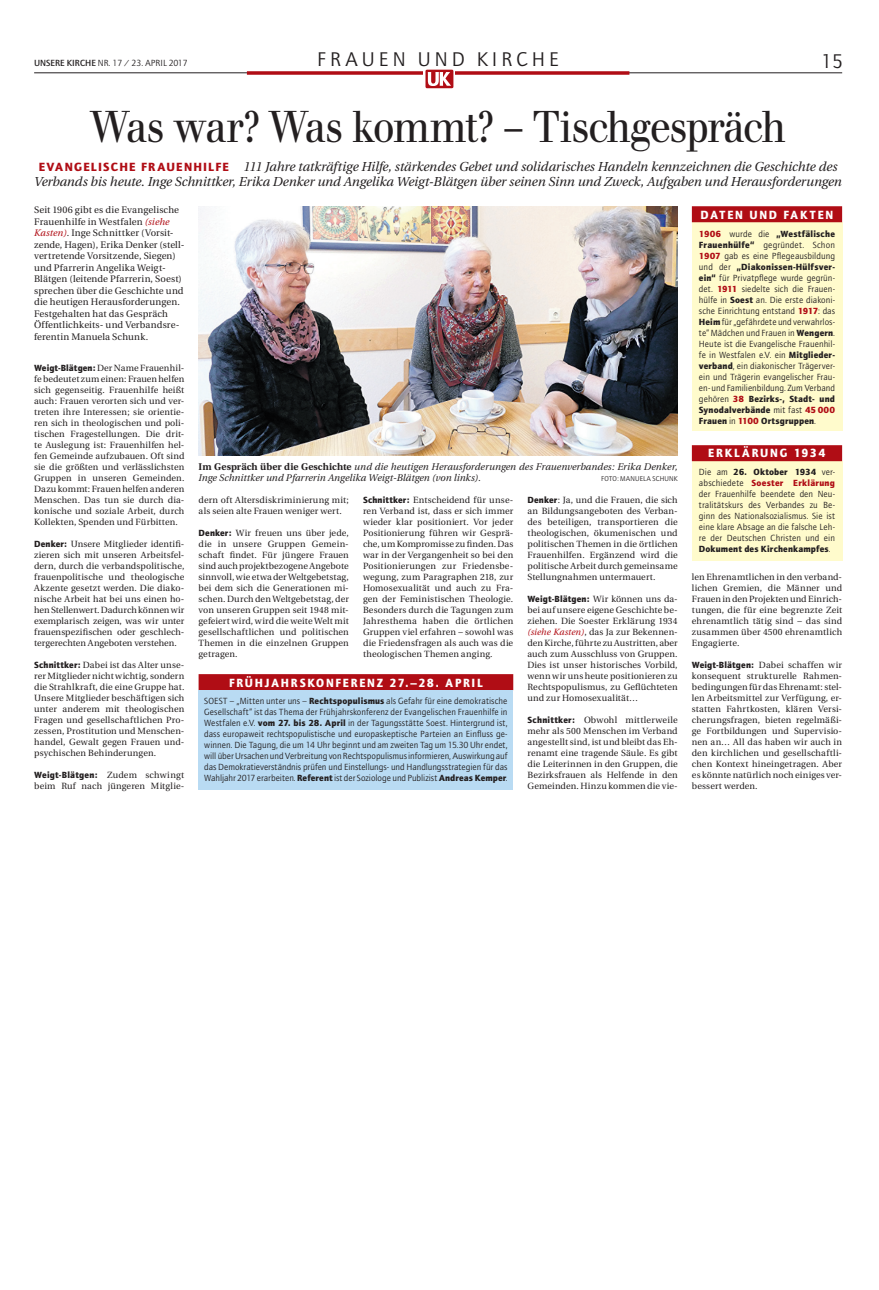
<style>
.page{position:relative;width:879px;height:1290px;background:#fff}
.page>*{position:absolute;margin:0;border:0;box-sizing:border-box;transform-origin:0 0}
.t1{font:44px "Walbaum";letter-spacing:-.035em;color:#231f20;scale:.9 1}
.t2{font:20px "AT Quay Sans";letter-spacing:.2em;color:#231f20}
.t3{font:italic 13px/15px "Utopia";letter-spacing:-.01em;color:#231f20}
.t4{font:900 12px "AT Quay Sans";letter-spacing:.145em;color:#fff;scale:.95 1}
.t5{font:900 12px "AT Quay Sans";letter-spacing:.095em;color:#b00d15}
.t6{font:italic 9.7px/11px "Utopia";color:#231f20}
.t7{font:9.5px/11.5px "Utopia";letter-spacing:.01em;color:#231f20}
.t8{font:9px/11px "Utopia";letter-spacing:.01em;color:#231f20;text-align:justify}
.t9{font:9px/11px "AT Quay Sans";color:#231f20;text-align:justify}
.t10{font:900 9px "AT Quay Sans";letter-spacing:.025em;color:#231f20}
.t11{font:7px "AT Quay Sans";letter-spacing:.02em;color:#231f20}
.s1{font-weight:500}
.s2{font-style:italic;color:#b00d15}
.s3{font-weight:900;color:#b00d15}
.s4{font-weight:900}
.s5{font-family:"AT Quay Sans";font-weight:900}
.s6{font-family:"Utopia";font-weight:400}
.s7{font-weight:700;font-style:normal}
</style>
<div class="page">
<hr style="left:34px;top:73px;width:808px;height:1px;background:#231f20">
<svg style="left:247px;top:71px;width:382px;height:4px"></svg>
<svg style="left:423px;top:69px;width:32px;height:20px"></svg>
<div style="left:425px;top:70px;width:28px;height:18px;background:#b00d15;border-radius:2px"></div>
<svg style="left:428px;top:72px;width:23px;height:14px"></svg>
<div style="left:692px;top:461px;width:150px;height:99px;background:#fffbcc"></div>
<div style="left:692px;top:222px;width:150px;height:209px;background:#fffbcc"></div>
<img style="left:199px;top:206px;width:479px;height:249px">
<div style="left:692px;top:206px;width:150px;height:16px;background:#b00d15"></div>
<div style="left:692px;top:445px;width:150px;height:16px;background:#b00d15"></div>
<div style="left:199px;top:674px;width:314px;height:16px;background:#b00d15"></div>
<div style="left:199px;top:690px;width:314px;height:99px;background:#b9dbf3"></div>
<p class="t9" style="left:34px;top:58px;width:155px"><span class="s1">UNSERE KIRCHE</span> NR. 17 / 23. april 2017</p>
<h2 class="t2" style="left:317px;top:48px;width:243px">Frauen und Kirche</h2>
<h2 class="t2" style="left:821px;top:49px;width:24px">15</h2>
<h1 class="t1" style="left:90px;top:101px;width:775px">Was war? Was kommt? – Tischgespräch</h1>
<h3 class="t5" style="left:39px;top:159px;width:182px">Evangelische Frauenhilfe</h3>
<p class="t3" style="left:34px;top:159px;width:809px;text-indent:209px">111 Jahre tatkräftige Hilfe, stärkendes Gebet und solidarisches Handeln kennzeichnen die Geschichte des<br>Verbands bis heute. Inge Schnittker, Erika Denker und Angelika Weigt-Blätgen über seinen Sinn und Zweck, Aufgaben und Herausforderungen</p>
<p class="t7" style="left:34px;top:205px;width:152px">Seit 1906 gibt es die Evangelische Frauenhilfe in Westfalen <span class="s2">(siehe Kasten)</span>. Inge Schnittker (Vorsit&shy;zende, Hagen), Erika Denker (stell&shy;vertretende Vorsitzende, Siegen) und Pfarrerin Angelika Weigt-Blätgen (leitende Pfarrerin, Soest) sprechen über die Geschichte und die heutigen Herausforderungen.<br>Festgehalten hat das Gespräch Öffentlichkeits- und Verbandsre&shy;ferentin Manuela Schunk.</p>
<h3 class="t4" style="left:700px;top:207px;width:140px">DATEN UN D FAKTEN</h3>
<p class="t9" style="left:699px;top:228px;width:138px"><span class="s3">1906</span> wurde die <span class="s4">„Westfälische Frauenhülfe“</span> gegründet. Schon <span class="s3">1907</span> gab es eine Pflegeausbildung und der <span class="s4">„Diakonissen-Hülfsver&shy;ein“</span> für Privatpflege wurde gegrün&shy;det. <span class="s3">1911</span> siedelte sich die Frauen&shy;hülfe in <span class="s4">Soest</span> an. Die erste diakoni&shy;sche Einrichtung entstand <span class="s3">1917</span>: das <span class="s4">Heim</span> für „gefährdete und verwahrlos&shy;te“ Mädchen und Frauen in <span class="s4">Wengern</span>.<br>Heute ist die Evangelische Frauenhil&shy;fe in Westfalen e.V. ein <span class="s4">Mitglieder&shy;verband</span>, ein diakonischer Trägerver&shy;ein und Trägerin evangelischer Frau&shy;en- und Familienbildung. Zum Verband gehören <span class="s3">38</span> <span class="s4">Bezirks-, Stadt- und Synodalverbände</span> mit fast <span class="s3">45 000<br></span><span class="s4">Frauen</span> in <span class="s3">1100</span> <span class="s4">Ortsgruppen</span>.</p>
<p class="t8" style="left:34px;top:363px;width:152px"><span class="s5">Weigt-Blätgen:</span> Der Name Frauenhil&shy;fe bedeutet zum einen: Frauen helfen sich gegenseitig. Frauenhilfe heißt auch: Frauen verorten sich und ver&shy;treten ihre Interessen; sie orientie&shy;ren sich in theologischen und poli&shy;tischen Fragestellungen. Die drit&shy;te Auslegung ist: Frauenhilfen hel&shy;fen Gemeinde aufzubauen. Oft sind sie die größten und verlässlichsten Gruppen in unseren Gemeinden.<br>Dazu kommt: Frauen helfen anderen Menschen. Das tun sie durch dia&shy;konische und soziale Arbeit, durch Kollekten, Spenden und Fürbitten.</p>
<p class="t8" style="left:34px;top:539px;width:152px"><span class="s5">Denker:</span> Unsere Mitglieder identifi&shy;zieren sich mit unseren Arbeitsfel&shy;dern, durch die verbandspolitische, frauenpolitische und theologische Akzente gesetzt werden. Die diako&shy;nische Arbeit hat bei uns einen ho&shy;hen Stellenwert. Dadurch können wir exemplarisch zeigen, was wir unter frauenspezifischen oder geschlech&shy;tergerechten Angeboten verstehen.</p>
<p class="t8" style="left:34px;top:660px;width:152px"><span class="s5">Schnittker:</span> Dabei ist das Alter unse&shy;rer Mitglieder nicht wichtig, sondern die Strahlkraft, die eine Gruppe hat.<br>Unsere Mitglieder beschäftigen sich unter anderem mit theologischen Fragen und gesellschaftlichen Pro&shy;zessen, Prostitution und Menschen&shy;handel, Gewalt gegen Frauen und&shy;psychischen Behinderungen.</p>
<p class="t10" style="left:34px;top:769px;width:152px">Weigt-Blätgen: <span class="s6">Zudem schwingt</span></p>
<p class="t8" style="left:34px;top:781px;width:152px">beim Ruf nach jüngeren Mitglie-</p>
<h3 class="t4" style="left:708px;top:446px;width:49px">ERKLÄRUNG</h3>
<h3 class="t4" style="left:793px;top:446px;width:35px">1934</h3>
<p class="t6" style="left:199px;top:462px;width:480px"><span class="s7">Im Gespräch über die Geschichte</span> und die heutigen Herausforderungen des Frauenverbandes: Erika Denker,<br>Inge Schnittker und Pfarrerin Angelika Weigt-Blätgen (von links).</p>
<p class="t9" style="left:699px;top:466px;width:138px">Die am <span class="s4">26. Oktober 1934</span> ver&shy;abschiedete <span class="s3">Soester Erklärung </span>der Frauenhilfe beendete den Neu&shy;tralitätskurs des Verbandes zu Be&shy;ginn des Nationalsozialismus. Sie ist eine klare Absage an die falsche Leh&shy;re der Deutschen Christen und ein <span class="s4">Dokument des Kirchenkampfes</span>.</p>
<p class="t11" style="left:601px;top:475px;width:78px">foto: manuela schunk</p>
<p class="t8" style="left:363px;top:495px;width:152px"><span class="s5">Schnittker:</span> Entscheidend für unse&shy;ren Verband ist, dass er sich immer wieder klar positioniert. Vor jeder Positionierung führen wir Gesprä&shy;che, um Kompromisse zu finden. Das war in der Vergangenheit so bei den Positionierungen zur Friedensbe&shy;wegung, zum Paragraphen 218, zur Homosexualität und auch zu Fra&shy;gen der Feministischen Theologie.<br>Besonders durch die Tagungen zum Jahresthema haben die örtlichen Gruppen viel erfahren – sowohl was die Friedensfragen als auch was die theologischen Themen anging.</p>
<p class="t8" style="left:527px;top:495px;width:152px"><span class="s5">Denker</span>: Ja, und die Frauen, die sich an Bildungsangeboten des Verban&shy;des beteiligen, transportieren die theologischen, ökumenischen und politischen Themen in die örtlichen Frauenhilfen. Ergänzend wird die politische Arbeit durch gemeinsame Stellungnahmen untermauert.</p>
<p class="t8" style="left:199px;top:495px;width:152px">dern oft Altersdiskriminierung mit; als seien alte Frauen weniger wert.</p>
<p class="t8" style="left:199px;top:528px;width:152px"><span class="s5">Denker:</span> Wir freuen uns über jede, die in unsere Gruppen Gemein&shy;schaft findet. Für jüngere Frauen sind auch projektbezogene Angebote sinnvoll, wie etwa der Weltgebetstag, bei dem sich die Generationen mi&shy;schen. Durch den Weltgebetstag, der von unseren Gruppen seit 1948 mit&shy;gefeiert wird, wird die weite Welt mit gesellschaftlichen und politischen Themen in die einzelnen Gruppen getragen.</p>
<p class="t8" style="left:692px;top:572px;width:152px">len Ehrenamtlichen in den verband&shy;lichen Gremien, die Männer und Frauen in den Projekten und Einrich&shy;tungen, die für eine begrenzte Zeit ehrenamtlich tätig sind – das sind zusammen über 4500 ehrenamtlich Engagierte.</p>
<p class="t8" style="left:692px;top:660px;width:152px"><span class="s5">Weigt-Blätgen:</span> Dabei schaffen wir konsequent strukturelle Rahmen&shy;bedingungen für das Ehrenamt: stel&shy;len Arbeitsmittel zur Verfügung, er&shy;statten Fahrtkosten, klären Versi&shy;cherungsfragen, bieten regelmäßi&shy;ge Fortbildungen und Supervisio&shy;nen an… All das haben wir auch in den kirchlichen und gesellschaftli&shy;chen Kontext hineingetragen. Aber es könnte natürlich noch einiges ver&shy;bessert werden.</p>
<p class="t8" style="left:527px;top:594px;width:152px"><span class="s5">Weigt-Blätgen:</span> Wir können uns da&shy;bei auf unsere eigene Geschichte be&shy;ziehen. Die Soester Erklärung 1934 <span class="s2">(siehe Kasten)</span>, das Ja zur Bekennen&shy;den Kirche, führte zu Austritten, aber auch zum Ausschluss von Gruppen.<br>Dies ist unser historisches Vorbild, wenn wir uns heute positionieren zu Rechtspopulismus, zu Geflüchteten und zur Homosexualität…</p>
<p class="t8" style="left:527px;top:715px;width:152px"><span class="s5">Schnittker:</span> Obwohl mittlerweile mehr als 500 Menschen im Verband angestellt sind, ist und bleibt das Eh&shy;renamt eine tragende Säule. Es gibt die Leiterinnen in den Gruppen, die Bezirksfrauen als Helfende in den Gemeinden. Hinzu kommen die vie-</p>
<h3 class="t4" style="left:229px;top:675px;width:48px">FRÜH JAHR</h3>
<h3 class="t4" style="left:300px;top:675px;width:177px">SKONFERENZ 27.–28. APRIL</h3>
<p class="t9" style="left:204px;top:695px;width:305px">SOEST – „Mitten unter uns – <span class="s4">Rechtspopulismus</span> als Gefahr für eine demokratische Gesellschaft“ ist das Thema der Frühjahrskonferenz der Evangelischen Frauenhilfe in Westfalen e.V. <span class="s4">vom 27. bis 28. April</span> in der Tagungsstätte Soest. Hintergrund ist, dass europaweit rechtspopulistische und europaskeptische Parteien an Einfluss ge&shy;winnen. Die Tagung, die um 14 Uhr beginnt und am zweiten Tag um 15.30 Uhr endet, will über Ursachen und Verbreitung von Rechtspopulismus informieren, Auswirkung auf das Demokratieverständnis prüfen und Einstellungs- und Handlungsstrategien für das Wahljahr 2017 erarbeiten. <span class="s4">Referent</span> ist der Soziologe und Publizist <span class="s4">Andreas Kemper</span>.</p>
</div>
